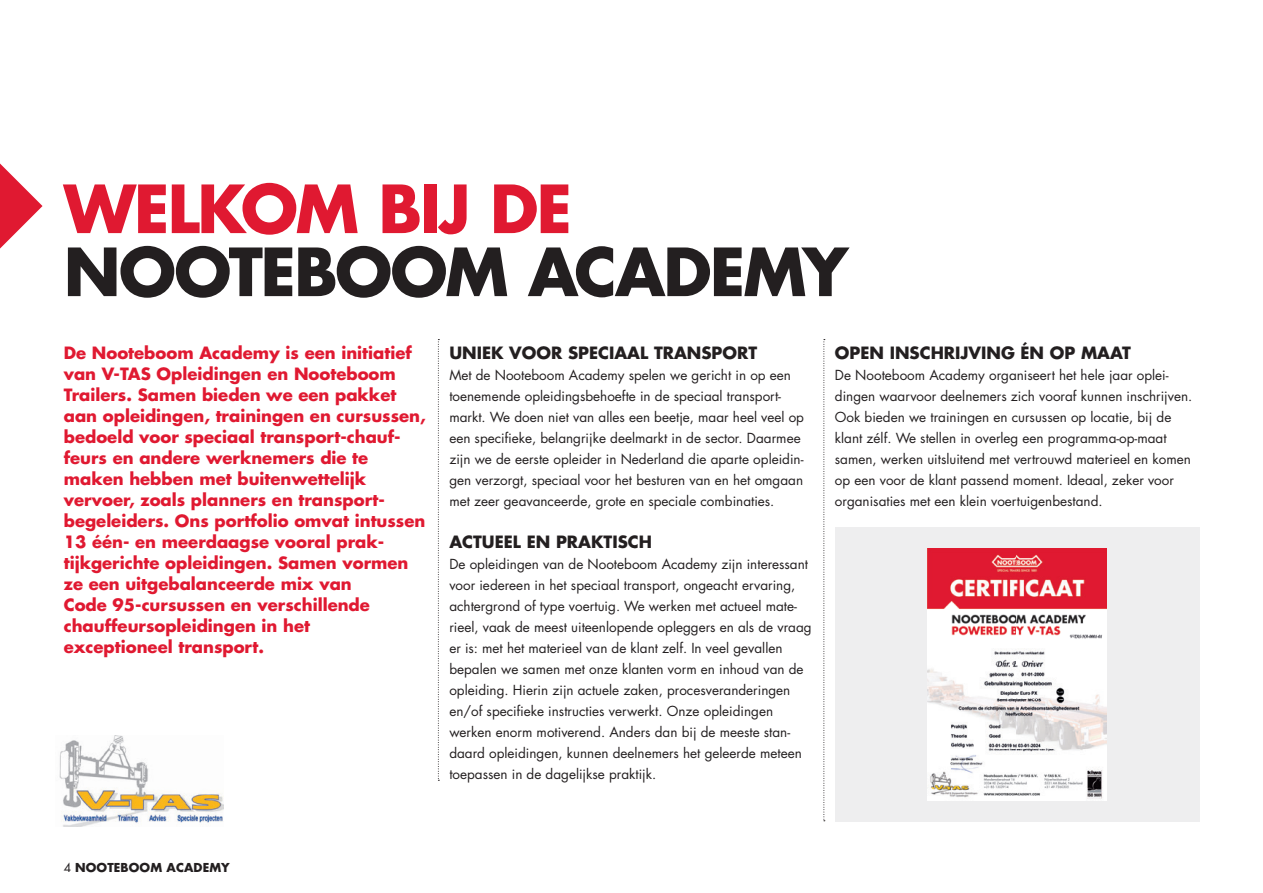
<style>
.page{position:relative;width:1263px;height:893px;background:#fff}
.page>*{position:absolute;margin:0;border:0;box-sizing:border-box;transform-origin:0 0}
.t1{font:700 64.5px "Futura Std";letter-spacing:-.035em;color:#231f20}
.t2{font:700 64.5px "Futura Std";letter-spacing:-.035em;color:#e01931}
.t3{font:700 16.5px/21px "Futura Std";color:#e01931}
.t4{font:700 16.5px "Futura Std";color:#231f20}
.t5{font:13.5px/21px "Futura Std";color:#231f20}
.t6{font:700 12px "Futura Std";letter-spacing:.01em;color:#231f20}
.s1{font-weight:400}
</style>
<div class="page">
<svg style="left:0;top:164px;width:43px;height:85px"></svg>
<div style="left:835px;top:527px;width:364px;height:294px;background:#eeeeef"></div>
<img style="left:928px;top:548px;width:178px;height:252px">
<img style="left:59px;top:735px;width:164px;height:91px">
<svg style="left:438px;top:339px;width:1px;height:442px"></svg>
<svg style="left:823px;top:339px;width:2px;height:482px"></svg>
<h1 class="t2" style="left:64px;top:166px;width:510px">WELKOM BIJ DE</h1>
<h1 class="t1" style="left:64px;top:229px;width:786px">NOOTEBOOM ACADEMY</h1>
<p class="t3" style="left:64px;top:342px;width:363px">De Nooteboom Academy is een initiatief van V-TAS Opleidingen en Nooteboom Trailers. Samen bieden we een pakket aan opleidingen, trainingen en cursussen, bedoeld voor speciaal transport-chauf&shy;feurs en andere werknemers die te maken hebben met buitenwettelijk vervoer, zoals planners en transport&shy;begeleiders. Ons portfolio omvat intussen 13 één- en meerdaagse vooral prak&shy;tijkgerichte opleidingen. Samen vormen ze een uitgebalanceerde mix van<br>Code 95-cursussen en verschillende chauffeursopleidingen in het<br>exceptio neel transport.</p>
<p class="t4" style="left:449px;top:342px;width:309px">UNIEK VOOR SPECIAAL TRANSPORT</p>
<p class="t5" style="left:449px;top:365px;width:356px">Met de Nooteboom Academy spelen we gericht in op een toenemende opleidingsbehoefte in de speciaal transport&shy;markt. We doen niet van alles een beetje, maar heel veel op een specifieke, belangrijke deelmarkt in de sector. Daarmee zijn we de eerste opleider in Nederland die aparte opleidin&shy;gen verzorgt, speciaal voor het besturen van en het omgaan met zeer geavanceerde, grote en speciale combinaties.</p>
<p class="t4" style="left:449px;top:531px;width:204px">ACTUEEL EN PRAKTISCH</p>
<p class="t5" style="left:449px;top:554px;width:364px">De opleidingen van de Nooteboom Academy zijn interessant voor iedereen in het speciaal transport, ongeacht ervaring, achtergrond of type voertuig. We werken met actueel mate&shy;rieel, vaak de meest uiteenlopende opleggers en als de vraag er is: met het materieel van de klant zelf. In veel gevallen bepalen we samen met onze klanten vorm en inhoud van de opleiding. Hierin zijn actuele zaken, procesveranderingen en/of specifieke instructies verwerkt. Onze opleidingen werken enorm motiverend. Anders dan bij de meeste stan&shy;daard opleidingen, kunnen deelnemers het geleerde meteen toepassen in de dagelijkse praktijk.</p>
<p class="t4" style="left:835px;top:342px;width:297px">OPEN INSCHRIJVING ÉN OP MAAT</p>
<p class="t5" style="left:835px;top:365px;width:359px">De Nooteboom Academy organiseert het hele jaar oplei&shy;dingen waarvoor deelnemers zich vooraf kunnen inschrijven.<br>Ook bieden we trainingen en cursussen op locatie, bij de klant zélf. We stellen in overleg een programma-op-maat samen, werken uitsluitend met vertrouwd materieel en komen op een voor de klant passend moment. Ideaal, zeker voor organisaties met een klein voertuigenbestand.</p>
<p class="t6" style="left:64px;top:859px;width:168px"><span class="s1">4</span> NOOTEBOOM ACADEMY</p>
</div>
